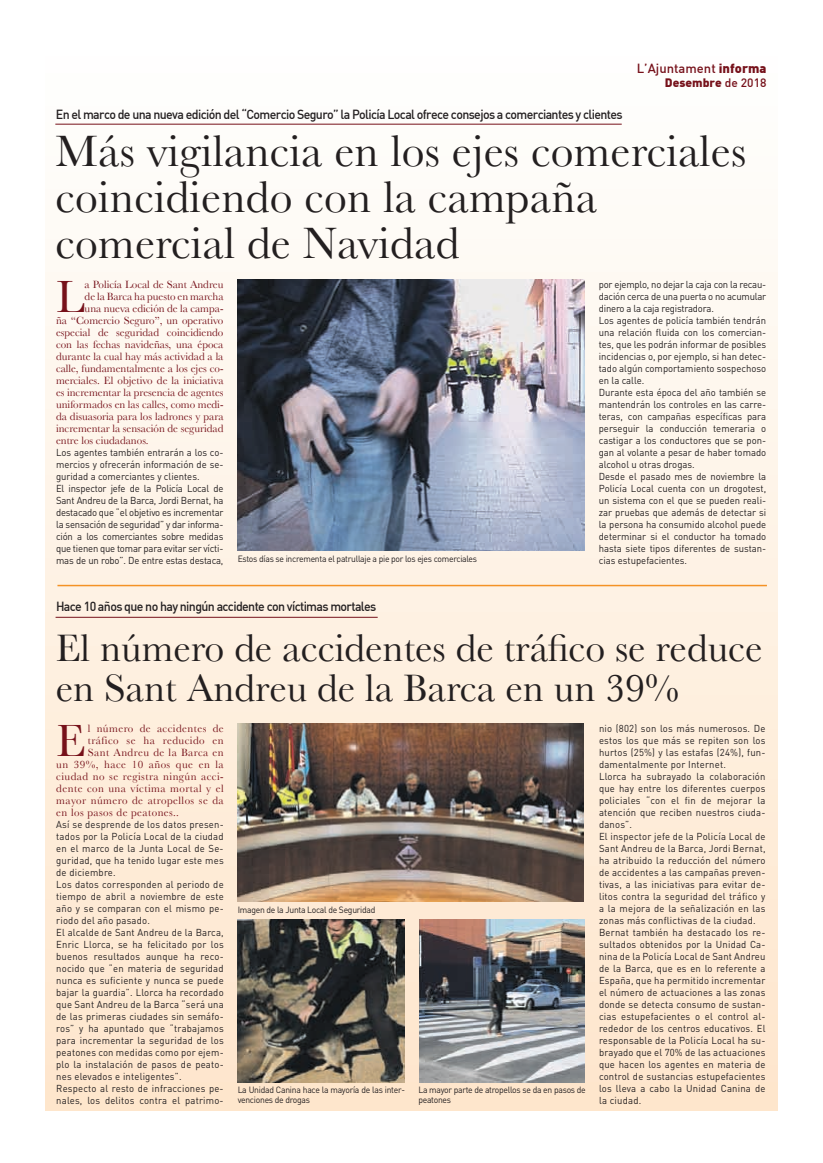
<style>
.page{position:relative;width:823px;height:1163px;background:#fff}
.page>*{position:absolute;margin:0;border:0;box-sizing:border-box;transform-origin:0 0}
.t1{font:47.2px "Baskerville";color:#76111a}
.t2{font:46px/46px "Baskerville";letter-spacing:.005em;color:#231f20}
.t3{font:40px/40px "Baskerville";color:#231f20}
.t4{font:500 13px "DIN";letter-spacing:-.05em;color:#231f20;scale:.95 1}
.t5{font:500 13px "DIN";color:#76111a}
.t6{font:900 12px "DIN";color:#76111a}
.t7{font:11px "Baskerville";color:#76111a}
.t8{font:11px "Baskerville";letter-spacing:.04em;color:#76111a}
.t9{font:10px/12px "DIN";letter-spacing:.02em;color:#231f20;scale:.95 1}
.t10{font:10px/12px "DIN";color:#231f20;scale:.95 1}
.t11{font:10px/12px "DIN";letter-spacing:-.02em;color:#231f20;scale:.95 1}
.t12{font:9px/9.8px "DIN";letter-spacing:-.03em;color:#231f20;scale:.95 1}
.s1{font-weight:900}
.s2{font-weight:500}
</style>
<div class="page">
<div style="left:46px;top:51px;width:731px;height:1058px;background:linear-gradient(to bottom,#fefefd,#fde5cb)"></div>
<hr style="left:55px;top:124px;width:566px;height:1px;background:#76111a">
<hr style="left:56px;top:616px;width:321px;height:1px;background:#76111a">
<hr style="left:57px;top:584px;width:709px;height:2px;background:#f49225">
<img style="left:237px;top:279px;width:347px;height:271px">
<img style="left:237px;top:723px;width:346px;height:178px">
<img style="left:419px;top:919px;width:165px;height:163px">
<img style="left:237px;top:919px;width:167px;height:163px">
<h3 class="t4" style="left:56px;top:106px;width:597px">En el marco de una nueva edición del “Comercio Seguro” la Policía Local ofrece consejos a comerciantes y clientes</h3>
<h3 class="t5" style="left:636px;top:60px;width:131px">L’Ajuntament <span class="s1">informa</span></h3>
<p class="t6" style="left:664px;top:75px;width:103px">Desembre <span class="s2">de 2018</span></p>
<h2 class="t2" style="left:56px;top:127px;width:691px">Más vigilancia en los ejes comerciales coincidiendo con la campaña comercial de Navidad</h2>
<h1 class="t1" style="left:56px;top:268px;width:30px">L</h1>
<p class="t7" style="left:85px;top:277px;width:140px">a Policía Local de Sant Andreu</p>
<p class="t10" style="left:598px;top:279px;width:178px">por ejemplo, no dejar la caja con la recau&shy;dación cerca de una puerta o no acumular dinero a la caja registradora.<br>Los agentes de policía también tendrán una relación fluida con los comercian&shy;tes, que les podrán informar de posibles incidencias o, por ejemplo, si han detec&shy;tado algún comportamiento sospechoso en la calle.<br>Durante esta época del año también se mantendrán los controles en las carre&shy;teras, con campañas específicas para perseguir la conducción temeraria o castigar a los conductores que se pon&shy;gan al volante a pesar de haber tomado alcohol u otras drogas.<br>Desde el pasado mes de noviembre la Policía Local cuenta con un drogotest, un sistema con el que se pueden reali&shy;zar pruebas que además de detectar si la persona ha consumido alcohol puede determinar si el conductor ha tomado hasta siete tipos diferentes de sustan&shy;cias estupefacientes.</p>
<p class="t7" style="left:85px;top:289px;width:140px">de la Barca ha puesto en marcha</p>
<p class="t7" style="left:85px;top:301px;width:140px">una nueva edición de la campa-</p>
<p class="t7" style="left:56px;top:313px;width:169px">ña “Comercio Seguro”, un operativo</p>
<p class="t7" style="left:56px;top:325px;width:169px">especial de seguridad coincidiendo</p>
<p class="t7" style="left:56px;top:337px;width:169px">con las fechas navideñas, una época</p>
<p class="t7" style="left:56px;top:349px;width:169px">durante la cual hay más actividad a la</p>
<p class="t7" style="left:56px;top:361px;width:169px">calle, fundamentalmente a los ejes co-</p>
<p class="t7" style="left:56px;top:373px;width:169px">merciales. El objetivo de la iniciativa</p>
<p class="t7" style="left:56px;top:385px;width:169px">es incrementar la presencia de agentes</p>
<p class="t7" style="left:56px;top:397px;width:169px">uniformados en las calles, como medi-</p>
<p class="t7" style="left:56px;top:409px;width:169px">da disuasoria para los ladrones y para</p>
<p class="t7" style="left:56px;top:421px;width:169px">incrementar la sensación de seguridad</p>
<p class="t7" style="left:56px;top:433px;width:94px">entre los ciudadanos.</p>
<p class="t11" style="left:56px;top:447px;width:178px">Los agentes también entrarán a los co&shy;mercios y ofrecerán información de se&shy;guridad a comerciantes y clientes.<br>El inspector jefe de la Policía Local de Sant Andreu de la Barca, Jordi Bernat, ha destacado que “el objetivo es incrementar la sensación de seguridad” y dar informa&shy;ción a los comerciantes sobre medidas que tienen que tomar para evitar ser vícti&shy;mas de un robo”. De entre estas destaca,</p>
<p class="t12" style="left:237px;top:555px;width:253px">Estos días se incrementa el patrullaje a pie por los ejes comerciales</p>
<h3 class="t4" style="left:56px;top:598px;width:338px">Hace 10 años que no hay ningún accidente con víctimas mortales</h3>
<h3 class="t3" style="left:56px;top:627px;width:707px">El número de accidentes de tráfico se reduce en Sant Andreu de la Barca en un 39%</h3>
<h1 class="t1" style="left:56px;top:712px;width:31px">E</h1>
<p class="t8" style="left:88px;top:721px;width:137px">l número de accidentes de</p>
<p class="t9" style="left:598px;top:723px;width:177px">nio (802) son los más numerosos. De estos los que más se repiten son los hurtos (25%) y las estafas (24%), fun&shy;damentalmente por Internet.<br>Llorca ha subrayado la colaboración que hay entre los diferentes cuerpos policiales “con el fin de mejorar la atención que reciben nuestros ciuda&shy;danos”.<br>El inspector jefe de la Policía Local de Sant Andreu de la Barca, Jordi Bernat, ha atribuido la reducción del número de accidentes a las campañas preven&shy;tivas, a las iniciativas para evitar de&shy;litos contra la seguridad del tráfico y a la mejora de la señalización en las zonas más conflictivas de la ciudad.<br>Bernat también ha destacado los re&shy;sultados obtenidos por la Unidad Ca&shy;nina de la Policía Local de Sant Andreu de la Barca, que es en lo referente a España, que ha permitido incrementar el número de actuaciones a las zonas donde se detecta consumo de sustan&shy;cias estupefacientes o el control al&shy;rededor de los centros educativos. El responsable de la Policía Local ha su&shy;brayado que el 70% de las actuaciones que hacen los agentes en materia de control de sustancias estupefacientes los lleva a cabo la Unidad Canina de la ciudad.</p>
<p class="t8" style="left:88px;top:733px;width:137px">tráfico se ha reducido en</p>
<p class="t8" style="left:88px;top:745px;width:137px">Sant Andreu de la Barca en</p>
<p class="t8" style="left:56px;top:757px;width:169px">un 39%, hace 10 años que en la</p>
<p class="t8" style="left:56px;top:769px;width:169px">ciudad no se registra ningún acci-</p>
<p class="t8" style="left:56px;top:781px;width:169px">dente con una víctima mortal y el</p>
<p class="t8" style="left:56px;top:793px;width:169px">mayor número de atropellos se da</p>
<p class="t8" style="left:56px;top:805px;width:124px">en los pasos de peatones..</p>
<p class="t9" style="left:56px;top:819px;width:178px">Así se desprende de los datos presen&shy;tados por la Policía Local de la ciudad en el marco de la Junta Local de Se&shy;guridad, que ha tenido lugar este mes de diciembre.<br>Los datos corresponden al periodo de tiempo de abril a noviembre de este año y se comparan con el mismo pe&shy;riodo del año pasado.<br>El alcalde de Sant Andreu de la Barca, Enric Llorca, se ha felicitado por los buenos resultados aunque ha reco&shy;nocido que “en materia de seguridad nunca es suficiente y nunca se puede bajar la guardia”. Llorca ha recordado que Sant Andreu de la Barca “será una de las primeras ciudades sin semáfo&shy;ros” y ha apuntado que “trabajamos para incrementar la seguridad de los peatones con medidas como por ejem&shy;plo la instalación de pasos de peato&shy;nes elevados e inteligentes”.<br>Respecto al resto de infracciones pe&shy;nales, los delitos contra el patrimo-</p>
<p class="t12" style="left:237px;top:905px;width:146px">Imagen de la Junta Local de Seguridad</p>
<p class="t12" style="left:237px;top:1086px;width:178px">La Unidad Canina hace la mayoría de las inter&shy;venciones de drogas</p>
<p class="t12" style="left:418px;top:1086px;width:178px">La mayor parte de atropellos se da en pasos de peatones</p>
</div>
